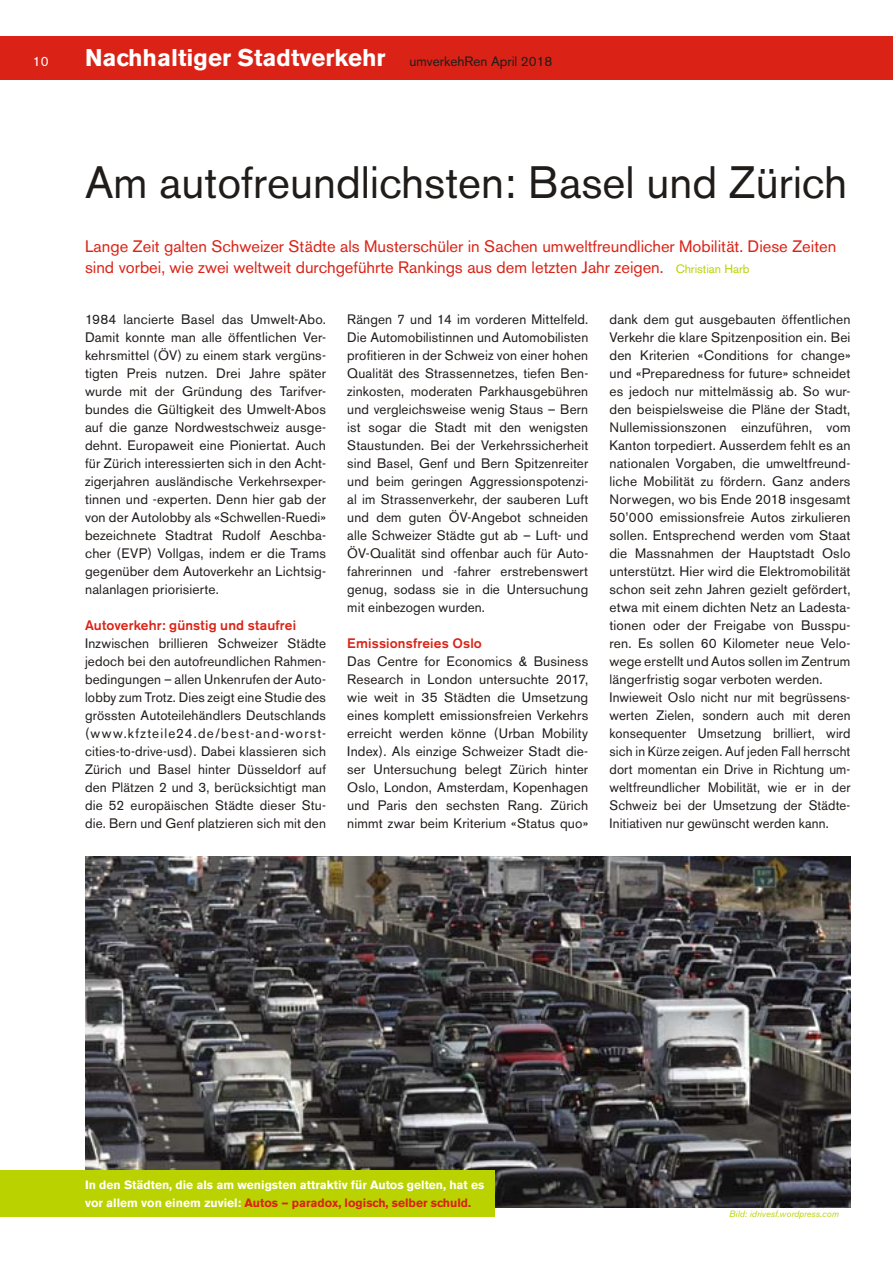
<style>
.page{position:relative;width:893px;height:1263px;background:#fff}
.page>*{position:absolute;margin:0;border:0;box-sizing:border-box;transform-origin:0 0}
.t1{font:45px "Akzidenz Grotesk BE";color:#201c1a}
.t2{font:700 24px "Akzidenz Grotesk BE";color:#fff}
.t3{font:16.5px/21px "Akzidenz Grotesk BE";color:#db2216}
.t4{font:13.65px/18px "Akzidenz Grotesk BE";letter-spacing:.01em;color:#201c1a;text-align:justify}
.t5{font:500 13.65px "Akzidenz Grotesk BE";letter-spacing:.01em;color:#db2216}
.t6{font:13.5px "Akzidenz Grotesk BE";color:#fff}
.t7{font:700 12px/18px "Akzidenz Grotesk BE";color:#fff}
.t8{font:italic 9px "Akzidenz Grotesk BE";color:#bad200}
.s1{font-weight:400;font-size:13.5px;color:#201c1a}
.s2{font-size:12px;color:#bad200}
.s3{color:#db2216}
</style>
<div class="page">
<div style="left:72px;top:36px;width:821px;height:43px;background:#db2216"></div>
<div style="left:0;top:36px;width:77px;height:43px;background:#db2216"></div>
<img style="left:85px;top:856px;width:765px;height:351px">
<div style="left:0;top:1170px;width:495px;height:47px;background:#bad200"></div>
<p class="t6" style="left:33px;top:56px;width:17px">10</p>
<h2 class="t2" style="left:85px;top:49px;width:469px">Nachhaltiger Stadtverkehr <span class="s1">umverkehRen April 2018</span></h2>
<h1 class="t1" style="left:85px;top:166px;width:763px">Am autofreundlichsten: Basel und Zürich</h1>
<p class="t3" style="left:85px;top:237px;width:753px">Lange Zeit galten Schweizer Städte als Musterschüler in Sachen umweltfreundlicher Mobilität. Diese Zeiten sind vorbei, wie zwei weltweit durchgeführte Rankings aus dem letzten Jahr zeigen. <span class="s2">Christian Harb</span></p>
<p class="t4" style="left:85px;top:312px;width:242px">1984 lancierte Basel das Umwelt-Abo.<br>Damit konnte man alle öffentlichen Ver&shy;kehrsmittel (ÖV) zu einem stark vergüns&shy;tigten Preis nutzen. Drei Jahre später wurde mit der Gründung des Tarifver&shy;bundes die Gültigkeit des Umwelt-Abos auf die ganze Nordwestschweiz ausge&shy;dehnt. Europaweit eine Pioniertat. Auch für Zürich interessierten sich in den Acht&shy;zigerjahren ausländische Verkehrsexper&shy;tinnen und -experten. Denn hier gab der von der Autolobby als «Schwellen-Ruedi» bezeichnete Stadtrat Rudolf Aeschba&shy;cher (EVP) Vollgas, indem er die Trams gegenüber dem Autoverkehr an Lichtsig&shy;nalanlagen priorisierte.</p>
<p class="t5" style="left:85px;top:620px;width:213px">Autoverkehr: günstig und staufrei</p>
<p class="t4" style="left:85px;top:636px;width:243px">Inzwischen brillieren Schweizer Städte jedoch bei den autofreundlichen Rahmen&shy;bedingungen – allen Unkenrufen der Auto&shy;lobby zum Trotz. Dies zeigt eine Studie des grössten Autoteilehändlers Deutschlands (www.kfzteile24.de/best-and-worst&shy;cities-to-drive-usd). Dabei klas sieren sich Zürich und Basel hinter Düsseldorf auf den Plätzen 2 und 3, berücksichtigt man die 52 europäischen Städte dieser Stu&shy;die. Bern und Genf platzieren sich mit den</p>
<p class="t4" style="left:347px;top:312px;width:243px">Rängen 7 und 14 im vorderen Mittelfeld.<br>Die Automobilistinnen und Automobilisten profitieren in der Schweiz von einer hohen Qualität des Strassennetzes, tiefen Ben&shy;zinkosten, moderaten Parkhausgebühren und vergleichsweise wenig Staus – Bern ist sogar die Stadt mit den wenigsten Staustunden. Bei der Verkehrssicherheit sind Basel, Genf und Bern Spitzenreiter und beim geringen Aggressionspotenzi&shy;al im Strassenverkehr, der sauberen Luft und dem guten ÖV-Angebot schneiden alle Schweizer Städte gut ab – Luft- und ÖV-Qualität sind offenbar auch für Auto&shy;fahrerinnen und -fahrer erstrebenswert genug, sodass sie in die Untersuchung mit einbezogen wurden.</p>
<p class="t5" style="left:347px;top:638px;width:136px">Emissionsfreies Oslo</p>
<p class="t4" style="left:347px;top:654px;width:242px">Das Centre for Economics &amp; Business Research in London untersuchte 2017, wie weit in 35 Städten die Umsetzung eines komplett emissionsfreien Verkehrs erreicht werden könne (Urban Mobility Index). Als einzige Schweizer Stadt die&shy;ser Untersuchung belegt Zürich hinter Oslo, London, Amsterdam, Kopenhagen und Paris den sechsten Rang. Zürich nimmt zwar beim Kriterium «Status quo»</p>
<p class="t4" style="left:609px;top:312px;width:243px;text-align:left">dank dem gut ausgebauten öffentlichen Verkehr die klare Spitzenposition ein. Bei den Kriterien «Conditions for change» und «Preparedness for future» schneidet es jedoch nur mittelmässig ab. So wur&shy;den beispielsweise die Pläne der Stadt, Nullemissionszonen einzuführen, vom Kanton torpediert. Ausserdem fehlt es an nationalen Vorgaben, die umweltfreund&shy;liche Mobilität zu fördern. Ganz anders Norwegen, wo bis Ende 2018 insgesamt 50’000 emissionsfreie Autos zirkulieren sollen. Entsprechend werden vom Staat die Massnahmen der Hauptstadt Oslo unterstützt. Hier wird die Elektromobilität schon seit zehn Jahren gezielt gefördert, etwa mit einem dichten Netz an Ladesta&shy;tionen oder der Freigabe von Busspu&shy;ren. Es sollen 60 Kilometer neue Velo&shy;wege erstellt und Autos sollen im Zentrum längerfristig sogar verboten werden.<br>Inwieweit Oslo nicht nur mit begrüssens&shy;werten Zielen, sondern auch mit deren konsequenter Umsetzung brilliert, wird sich in Kürze zeigen. Auf jeden Fall herrscht dort momentan ein Drive in Richtung um&shy;weltfreundlicher Mobilität, wie er in der Schweiz bei der Umsetzung der Städte-Initiativen nur gewünscht werden kann.</p>
<p class="t7" style="left:85px;top:1176px;width:401px">In den Städten, die als am wenigsten attraktiv für Autos gelten, hat es vor allem von einem zuviel: <span class="s3">Autos — paradox, logisch, selber schuld.</span></p>
<p class="t8" style="left:729px;top:1210px;width:111px">Bild: idrivesf.wordpress.com</p>
</div>
